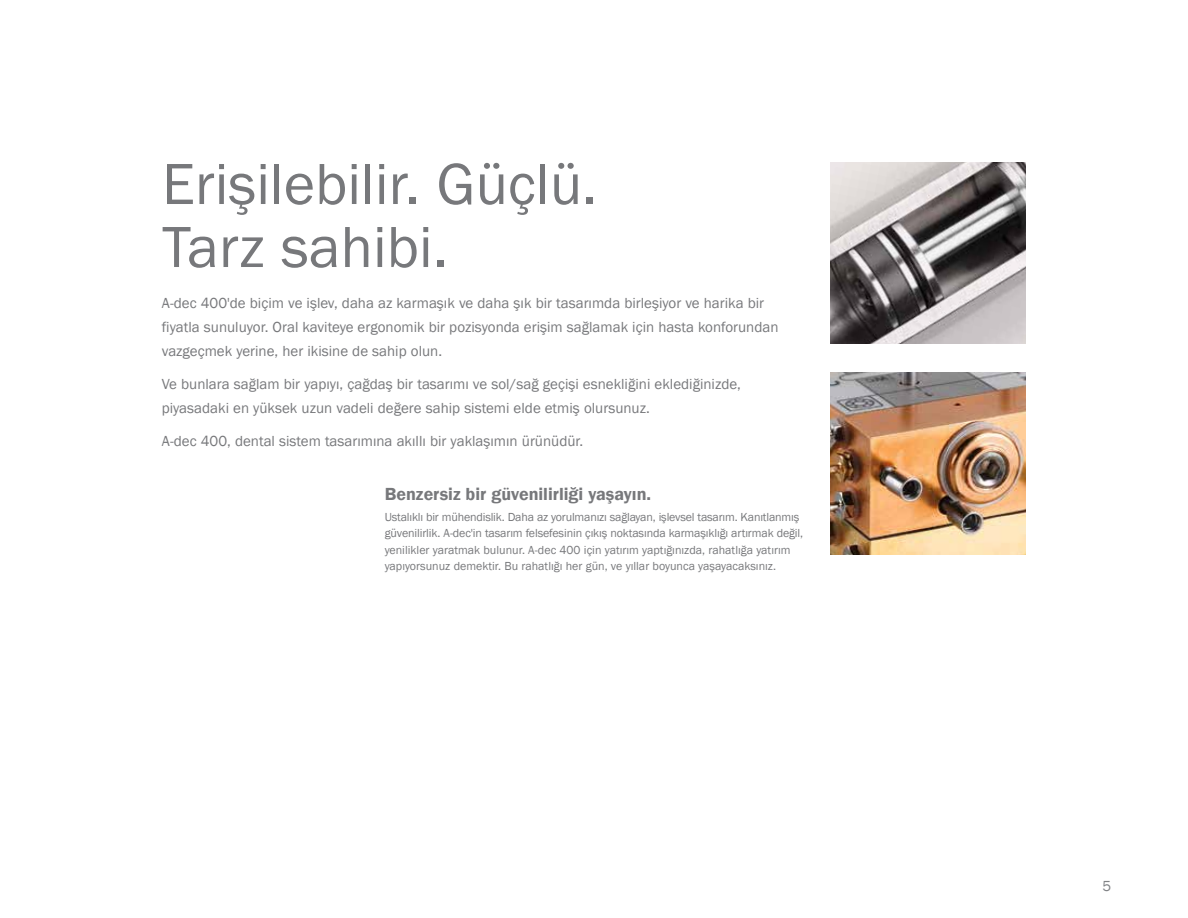
<style>
.page{position:relative;width:1188px;height:918px;background:#fff}
.page>*{position:absolute;margin:0;border:0;box-sizing:border-box;transform-origin:0 0}
.t1{font:60px/63px "Franklin Gothic";color:#77787b}
.t2{font:600 18px "Franklin Gothic";color:#77787b}
.t3{font:15px/24px "Franklin Gothic";color:#77787b}
.t4{font:15px "Franklin Gothic";color:#808285}
.t5{font:12px/16.5px "Franklin Gothic";letter-spacing:-.01em;color:#77787b}
</style>
<div class="page">
<img style="left:830px;top:373px;width:196px;height:181px">
<img style="left:830px;top:162px;width:196px;height:181px">
<h1 class="t1" style="left:162px;top:154px;width:437px">Erişilebilir. Güçlü.<br>Tarz sahibi.</h1>
<p class="t3" style="left:162px;top:291px;width:618px">A-dec 400'de biçim ve işlev, daha az karmaşık ve daha şık bir tasarımda birleşiyor ve harika bir fiyatla sunuluyor. Oral kaviteye ergonomik bir pozisyonda erişim sağlamak için hasta konforundan vazgeçmek yerine, her ikisine de sahip olun.</p>
<p class="t3" style="left:162px;top:372px;width:581px">Ve bunlara sağlam bir yapıyı, çağdaş bir tasarımı ve sol/sağ geçişi esnekliğini eklediğinizde, piyasadaki en yüksek uzun vadeli değere sahip sistemi elde etmiş olursunuz.</p>
<p class="t3" style="left:162px;top:429px;width:423px">A-dec 400, dental sistem tasarımına akıllı bir yaklaşımın ürünüdür.</p>
<p class="t2" style="left:385px;top:483px;width:268px">Benzersiz bir güvenilirliği yaşayın.</p>
<p class="t5" style="left:385px;top:509px;width:420px">Ustalıklı bir mühendislik. Daha az yorulmanızı sağlayan, işlevsel tasarım. Kanıtlanmış güvenilirlik. A-dec'in tasarım felsefesinin çıkış noktasında karmaşıklığı artırmak değil, yenilikler yaratmak bulunur. A-dec 400 için yatırım yaptığınızda, rahatlığa yatırım yapıyorsunuz demektir. Bu rahatlığı her gün, ve yıllar boyunca yaşayacaksınız.</p>
<p class="t4" style="left:1103px;top:877px;width:10px">5</p>
</div>
